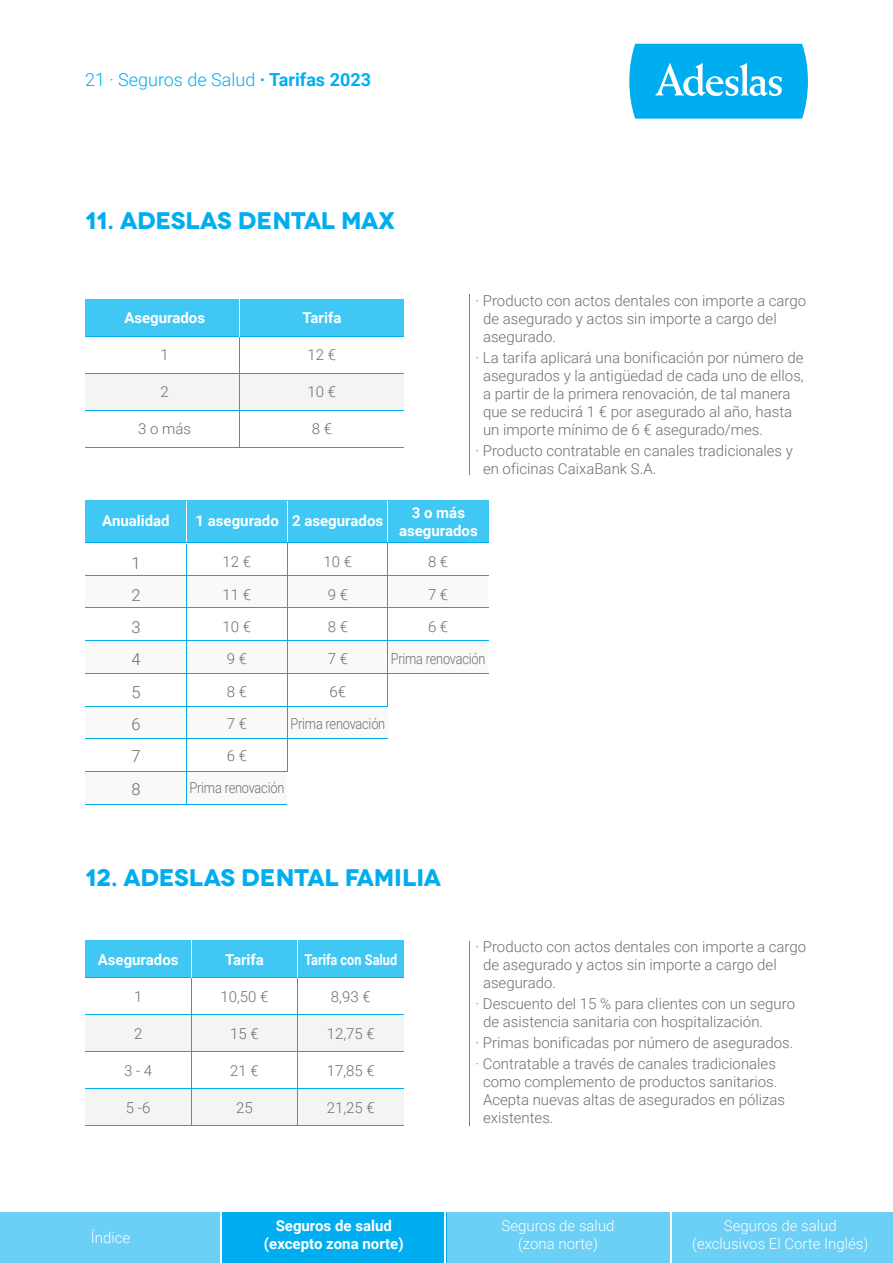
<style>
.page{position:relative;width:893px;height:1263px;background:#fff}
.page>*{position:absolute;margin:0;border:0;box-sizing:border-box;transform-origin:0 0}
.t1{font:700 24px "Novecentowide";letter-spacing:-.01em;color:#00aeef}
.t2{font:300 18px "Roboto";color:#00aeef}
.t3{font:300 16.5px/32.2px "Roboto";color:#6c6d70;text-align:justify}
.t4{font:300 15px/32.2px "Roboto";color:#6d6e71}
.t5{font:700 15px/18px "Roboto";color:#fff;text-align:center}
.t6{font:300 15px/18px "Roboto";color:#fff;text-align:center}
.t7{font:700 15px "Roboto";color:#fff;scale:.85 1}
.s1{font-weight:700}
</style>
<div class="page">
<svg style="left:629px;top:44px;width:179px;height:75px;background:#1fb7f0"></svg>
<div style="left:85px;top:299px;width:319px;height:37px;background:#40c7f4"></div>
<div style="left:85px;top:373px;width:319px;height:37px;background:#f3f4f4"></div>
<hr style="left:85px;top:336px;width:319px;height:1px;background:#00aeef">
<hr style="left:85px;top:373px;width:319px;height:1px;background:#00aeef">
<hr style="left:85px;top:410px;width:319px;height:1px;background:#00aeef">
<hr style="left:85px;top:447px;width:319px;height:1px;background:#00aeef">
<hr style="left:240px;top:336px;width:1px;height:112px;background:#00aeef">
<hr style="left:240px;top:299px;width:1px;height:37px;background:#fff">
<div style="left:86px;top:575px;width:402px;height:33px;background:#f9f9f9"></div>
<div style="left:86px;top:500px;width:403px;height:42px;background:#40c7f4"></div>
<div style="left:86px;top:641px;width:402px;height:32px;background:#f9f9f9"></div>
<div style="left:86px;top:706px;width:302px;height:33px;background:#f9f9f9"></div>
<div style="left:86px;top:772px;width:201px;height:32px;background:#f9f9f9"></div>
<hr style="left:187px;top:542px;width:1px;height:262px;background:#00aeef">
<hr style="left:187px;top:501px;width:1px;height:42px;background:#fff">
<hr style="left:287px;top:501px;width:1px;height:42px;background:#fff">
<hr style="left:388px;top:501px;width:1px;height:42px;background:#fff">
<hr style="left:287px;top:542px;width:1px;height:229px;background:#00aeef">
<hr style="left:388px;top:542px;width:1px;height:164px;background:#00aeef">
<hr style="left:85px;top:542px;width:404px;height:1px;background:#00aeef">
<hr style="left:85px;top:575px;width:404px;height:1px;background:#00aeef">
<hr style="left:85px;top:607px;width:404px;height:1px;background:#00aeef">
<hr style="left:85px;top:640px;width:404px;height:1px;background:#00aeef">
<hr style="left:85px;top:673px;width:404px;height:1px;background:#00aeef">
<hr style="left:85px;top:706px;width:303px;height:1px;background:#00aeef">
<hr style="left:85px;top:738px;width:303px;height:1px;background:#00aeef">
<hr style="left:85px;top:804px;width:202px;height:1px;background:#00aeef">
<hr style="left:85px;top:771px;width:202px;height:1px;background:#00aeef">
<hr style="left:469px;top:294px;width:1px;height:181px;background:#00aeef">
<hr style="left:469px;top:941px;width:1px;height:184px;background:#00aeef">
<div style="left:85px;top:940px;width:319px;height:37px;background:#40c7f4"></div>
<div style="left:85px;top:1015px;width:319px;height:37px;background:#f3f4f4"></div>
<hr style="left:85px;top:977px;width:319px;height:1px;background:#00aeef">
<hr style="left:85px;top:1014px;width:319px;height:1px;background:#00aeef">
<hr style="left:85px;top:1051px;width:319px;height:1px;background:#00aeef">
<div style="left:85px;top:1089px;width:319px;height:37px;background:#f3f4f4"></div>
<hr style="left:85px;top:1125px;width:319px;height:1px;background:#00aeef">
<hr style="left:85px;top:1088px;width:319px;height:1px;background:#00aeef">
<hr style="left:191px;top:977px;width:1px;height:149px;background:#00aeef">
<hr style="left:297px;top:977px;width:1px;height:149px;background:#00aeef">
<hr style="left:191px;top:940px;width:1px;height:37px;background:#fff">
<hr style="left:297px;top:940px;width:1px;height:37px;background:#fff">
<div style="left:446px;top:1212px;width:225px;height:51px;background:#6bcff6"></div>
<div style="left:671px;top:1212px;width:222px;height:51px;background:#6bcff6"></div>
<div style="left:0;top:1212px;width:223px;height:51px;background:#6bcff6"></div>
<div style="left:221px;top:1212px;width:225px;height:51px;background:#00aeef"></div>
<hr style="left:220px;top:1212px;width:2px;height:51px;background:#fff">
<hr style="left:445px;top:1212px;width:1px;height:51px;background:#fff">
<hr style="left:670px;top:1212px;width:1px;height:51px;background:#fff">
<p class="t2" style="left:85px;top:67px;width:287px">21 · Seguros de Salud <span class="s1">· Tarifas 2023</span></p>
<h1 class="t1" style="left:85px;top:206px;width:312px">11. ADESLAS DENTAL MAX</h1>
<p class="t5" style="left:124px;top:308px;width:82px">Asegurados</p>
<p class="t4" style="left:161px;top:338px;width:10px">1</p>
<p class="t4" style="left:161px;top:375px;width:10px">2</p>
<p class="t4" style="left:138px;top:412px;width:54px">3 o más</p>
<p class="t5" style="left:302px;top:308px;width:40px">Tarifa</p>
<p class="t4" style="left:308px;top:338px;width:30px">12 €</p>
<p class="t4" style="left:308px;top:375px;width:30px">10 €</p>
<p class="t4" style="left:312px;top:412px;width:22px">8 €</p>
<p class="t4" style="left:483px;top:291px;width:325px;line-height:18px;text-indent:-8px">· Producto con actos dentales con importe a cargo de asegurado y actos sin importe a cargo del asegurado.</p>
<p class="t4" style="left:483px;top:348px;width:322px;line-height:18px;text-indent:-8px">· La tarifa aplicará una bonificación por número de asegurados y la antigüedad de cada uno de ellos, a partir de la primera renovación, de tal manera que se reducirá 1 € por asegurado al año, hasta un importe mínimo de 6 € asegurado/mes.</p>
<p class="t4" style="left:483px;top:441px;width:311px;line-height:18px;text-indent:-8px">· Producto contratable en canales tradicionales y en oficinas CaixaBank S.A.</p>
<p class="t5" style="left:292px;top:511px;width:93px">2 asegurados</p>
<p class="t5" style="left:399px;top:503px;width:80px">3 o más asegurados</p>
<p class="t5" style="left:102px;top:511px;width:69px">Anualidad</p>
<p class="t5" style="left:195px;top:511px;width:85px">1 asegurado</p>
<p class="t4" style="left:190px;top:545px;width:96px;text-align:center">12 €<br>11 €<br>10 €<br>9 €<br>8 €<br>7 €<br>6 €<br>Prima renovación</p>
<p class="t3" style="left:131px;top:546px;width:11px">1<br>2<br>3<br>4<br>5<br>6<br>7<br>8</p>
<p class="t4" style="left:290px;top:545px;width:96px;text-align:center">10 €<br>9 €<br>8 €<br>7 €<br>6€<br>Prima renovación</p>
<p class="t4" style="left:391px;top:545px;width:96px;text-align:center">8 €<br>7 €<br>6 €<br>Prima renovación</p>
<h1 class="t1" style="left:85px;top:862px;width:357px">12. ADESLAS DENTAL FAMILIA</h1>
<p class="t5" style="left:98px;top:950px;width:82px">Asegurados</p>
<p class="t4" style="left:134px;top:979px;width:10px">1</p>
<p class="t4" style="left:134px;top:1016px;width:10px">2</p>
<p class="t4" style="left:124px;top:1053px;width:30px">3 - 4</p>
<p class="t4" style="left:126px;top:1090px;width:26px">5 -6</p>
<p class="t5" style="left:225px;top:950px;width:40px">Tarifa</p>
<p class="t4" style="left:220px;top:979px;width:50px">10,50 €</p>
<p class="t4" style="left:230px;top:1016px;width:30px">15 €</p>
<p class="t4" style="left:230px;top:1053px;width:30px">21 €</p>
<p class="t4" style="left:236px;top:1090px;width:18px">25</p>
<p class="t7" style="left:304px;top:949px;width:111px">Tarifa con Salud</p>
<p class="t4" style="left:331px;top:979px;width:41px">8,93 €</p>
<p class="t4" style="left:327px;top:1016px;width:50px">12,75 €</p>
<p class="t4" style="left:327px;top:1053px;width:50px">17,85 €</p>
<p class="t4" style="left:327px;top:1090px;width:50px">21,25 €</p>
<p class="t4" style="left:483px;top:937px;width:325px;line-height:18px;text-indent:-8px">· Producto con actos dentales con importe a cargo de asegurado y actos sin importe a cargo del asegurado.</p>
<p class="t4" style="left:483px;top:994px;width:314px;line-height:18px;text-indent:-8px">· Descuento del 15 % para clientes con un seguro de asistencia sanitaria con hospitalización.</p>
<p class="t4" style="left:475px;top:1031px;width:319px;line-height:21px">· Primas bonificadas por número de asegurados. · Contratable a través de canales tradicionales</p>
<p class="t4" style="left:483px;top:1072px;width:304px;line-height:18px">como complemento de productos sanitarios.<br>Acepta nuevas altas de asegurados en pólizas existentes.</p>
<p class="t6" style="left:91px;top:1228px;width:41px">Índice</p>
<p class="t5" style="left:264px;top:1216px;width:141px">Seguros de salud (excepto zona norte)</p>
<p class="t6" style="left:501px;top:1216px;width:115px">Seguros de salud (zona norte)</p>
<p class="t6" style="left:692px;top:1216px;width:178px">Seguros de salud (exclusivos El Corte Inglés)</p>
</div>
